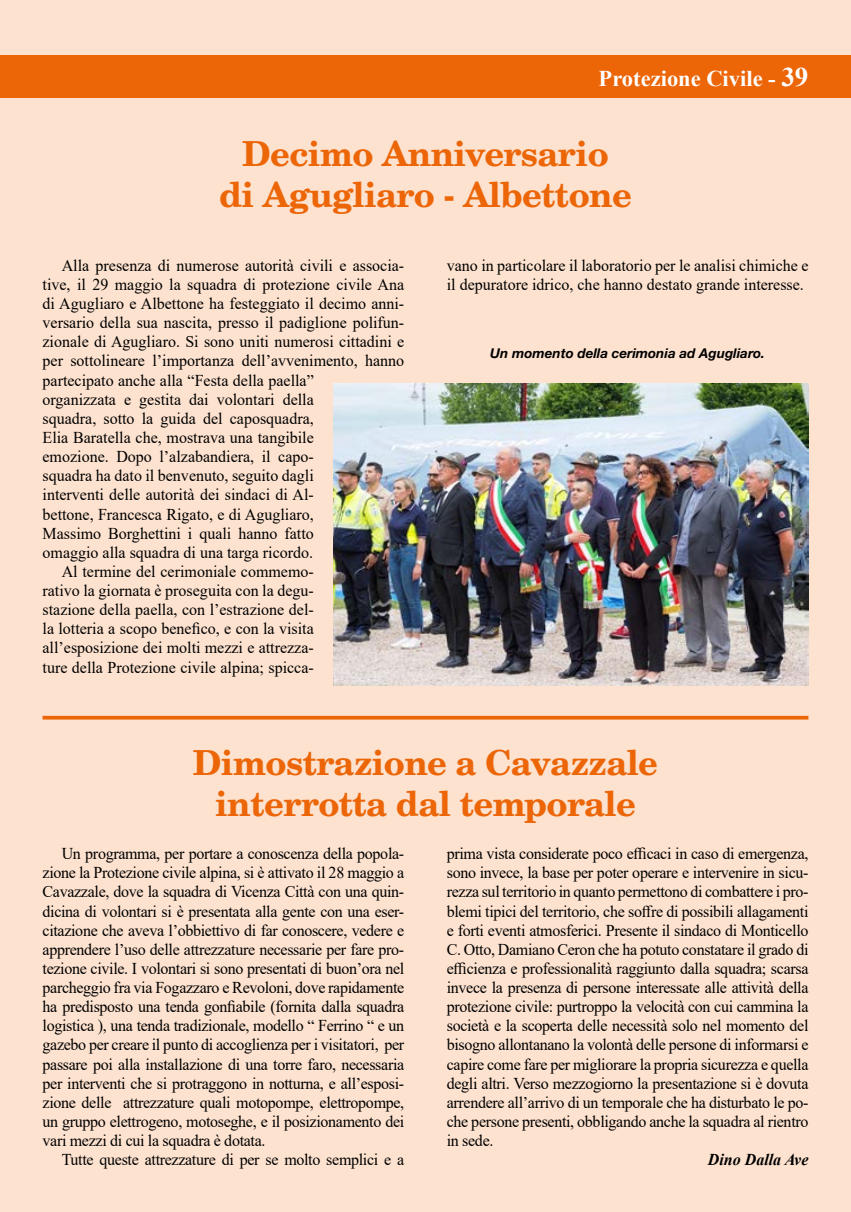
<style>
.page{position:relative;width:851px;height:1212px;background:#fff}
.page>*{position:absolute;margin:0;border:0;box-sizing:border-box;transform-origin:0 0}
.t1{font:700 34.5px/41.4px "C059";letter-spacing:-.02em;color:#ec6608;text-align:center}
.t2{font:700 22.5px "Times New Roman";color:#fff}
.t3{font:16.5px/19px "Times New Roman";color:#000;text-align:justify}
.t4{font:16.5px "Times New Roman";letter-spacing:-.02em;color:#000}
.t5{font:italic 700 16.5px "Times New Roman";color:#000}
.t6{font:italic 700 13.5px "Helvetica Neue LT Std";color:#000}
.s1{font-size:27px}
</style>
<div class="page">
<div style="left:0;top:0;width:850px;height:1212px;background:#fde2cf"></div>
<div style="left:0;top:55px;width:850px;height:43px;background:#ec6608"></div>
<img style="left:333px;top:383px;width:475px;height:303px">
<hr style="left:43px;top:716px;width:765px;height:3px;background:#ec6608">
<h2 class="t2" style="left:598px;top:62px;width:211px">Protezione Civile - <span class="s1">39</span></h2>
<h1 class="t1" style="left:219px;top:131px;width:414px">Decimo Anniversario<br>di Agugliaro - Albettone</h1>
<p class="t3" style="left:62px;top:255px;width:344px">Alla presenza di numerose autorità civili e associa-</p>
<p class="t3" style="left:43px;top:274px;width:363px">tive, il 29 maggio la squadra di protezione civile Ana</p>
<p class="t3" style="left:43px;top:293px;width:363px">di Agugliaro e Albettone ha festeggiato il decimo anni-</p>
<p class="t3" style="left:43px;top:313px;width:363px">versario della sua nascita, presso il padiglione polifun-</p>
<p class="t3" style="left:43px;top:332px;width:363px">zionale di Agugliaro. Si sono uniti numerosi cittadini e</p>
<p class="t3" style="left:43px;top:351px;width:363px">per sottolineare l’importanza dell’avvenimento, hanno</p>
<p class="t3" style="left:43px;top:370px;width:273px">partecipato anche alla “Festa della paella”</p>
<p class="t3" style="left:43px;top:389px;width:273px">organizzata e gestita dai volontari della</p>
<p class="t3" style="left:43px;top:408px;width:273px">squadra, sotto la guida del caposquadra,</p>
<p class="t3" style="left:43px;top:427px;width:273px">Elia Baratella che, mostrava una tangibile</p>
<p class="t3" style="left:43px;top:446px;width:273px">emozione. Dopo l’alzabandiera, il capo-</p>
<p class="t3" style="left:43px;top:466px;width:273px">squadra ha dato il benvenuto, seguito dagli</p>
<p class="t3" style="left:43px;top:485px;width:273px">interventi delle autorità dei sindaci di Al-</p>
<p class="t3" style="left:43px;top:504px;width:273px">bettone, Francesca Rigato, e di Agugliaro,</p>
<p class="t3" style="left:43px;top:523px;width:273px">Massimo Borghettini i quali hanno fatto</p>
<p class="t3" style="left:43px;top:542px;width:272px">omaggio alla squadra di una targa ricordo.</p>
<p class="t3" style="left:62px;top:561px;width:253px">Al termine del cerimoniale commemo-</p>
<p class="t3" style="left:43px;top:580px;width:273px">rativo la giornata è proseguita con la degu-</p>
<p class="t3" style="left:43px;top:599px;width:273px">stazione della paella, con l’estrazione del-</p>
<p class="t3" style="left:43px;top:619px;width:273px">la lotteria a scopo benefico, e con la visita</p>
<p class="t3" style="left:43px;top:638px;width:273px">all’esposizione dei molti mezzi e attrezza-</p>
<p class="t3" style="left:43px;top:657px;width:273px">ture della Protezione civile alpina; spicca-</p>
<p class="t3" style="left:446px;top:255px;width:363px">vano in particolare il laboratorio per le analisi chimiche e il depuratore idrico, che hanno destato grande interesse.</p>
<p class="t6" style="left:490px;top:345px;width:276px">Un momento della cerimonia ad Agugliaro.</p>
<h1 class="t1" style="left:193px;top:740px;width:466px">Dimostrazione a Cavazzale interrotta dal temporale</h1>
<p class="t3" style="left:43px;top:843px;width:363px;text-indent:19px">Un programma, per portare a conoscenza della popola&shy;zione la Protezione civile alpina, si è attivato il 28 maggio a Cavazzale, dove la squadra di Vicenza Città con una quin&shy;dicina di volontari si è presentata alla gente con una eser&shy;citazione che aveva l’obbiettivo di far conoscere, vedere e apprendere l’uso delle attrezzature necessarie per fare pro&shy;tezione civile. I volontari si sono presentati di buon’ora nel parcheggio fra via Fogazzaro e Revoloni, dove rapidamente ha predisposto una tenda gonfiabile (fornita dalla squadra logistica ), una tenda tradizionale, modello “ Ferrino “ e un gazebo per creare il punto di accoglienza per i visitatori, per passare poi alla installazione di una torre faro, necessaria per interventi che si protraggono in notturna, e all’esposi&shy;zione delle attrezzature quali motopompe, elettropompe, un gruppo elettrogeno, motoseghe, e il posizionamento dei vari mezzi di cui la squadra è dotata.</p>
<p class="t4" style="left:62px;top:1148px;width:344px">Tutte queste attrezzature di per se molto semplici e a</p>
<p class="t3" style="left:446px;top:843px;width:363px">prima vista considerate poco efficaci in caso di emergenza, sono invece, la base per poter operare e intervenire in sicu&shy;rezza sul territorio in quanto permettono di combattere i pro&shy;blemi tipici del territorio, che soffre di possibili allagamenti e forti eventi atmosferici. Presente il sindaco di Monticello C. Otto, Damiano Ceron che ha potuto constatare il grado di efficienza e professionalità raggiunto dalla squadra; scarsa invece la presenza di persone interessate alle attività della protezione civile: purtroppo la velocità con cui cammina la società e la scoperta delle necessità solo nel momento del bisogno allontanano la volontà delle persone di informarsi e capire come fare per migliorare la propria sicurezza e quella degli altri. Verso mezzogiorno la presentazione si è dovuta arrendere all’arrivo di un temporale che ha disturbato le po&shy;che persone presenti, obbligando anche la squadra al rientro in sede.</p>
<p class="t5" style="left:707px;top:1148px;width:102px">Dino Dalla Ave</p>
</div>
